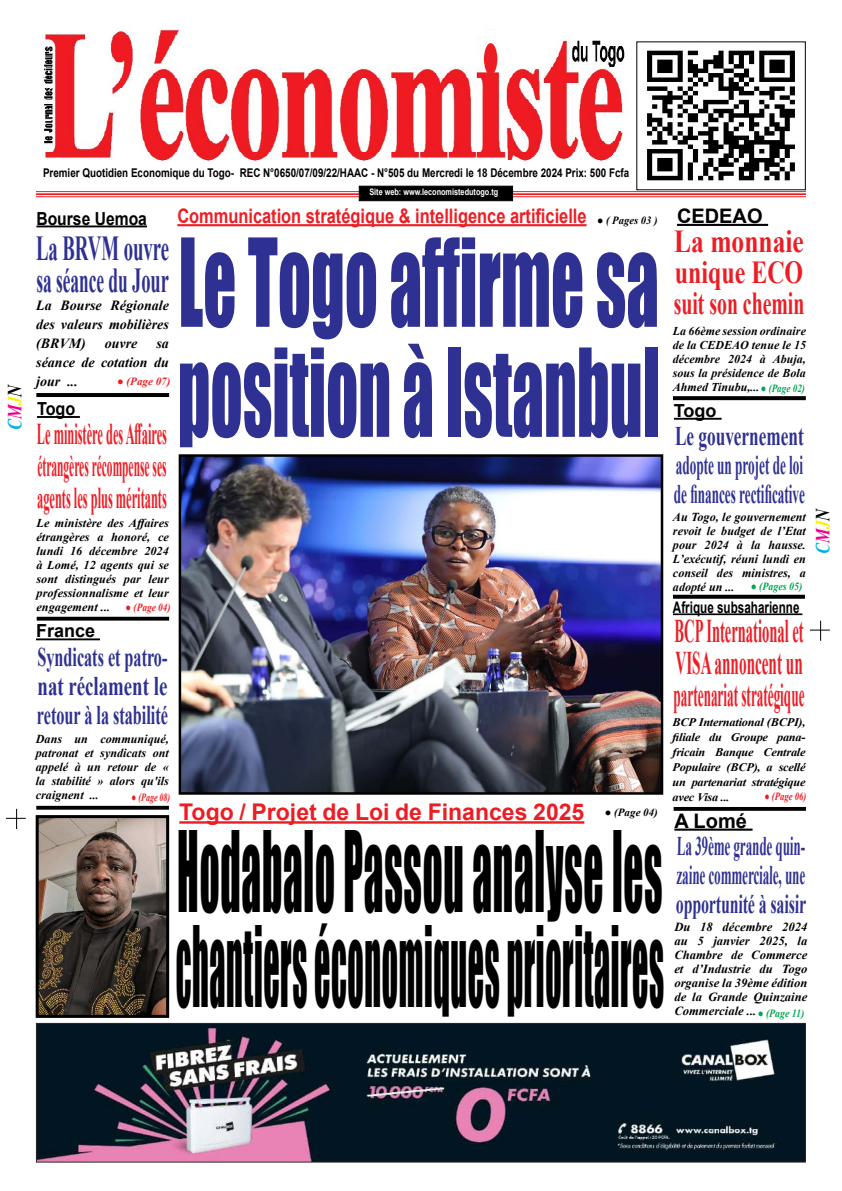
<style>
.page{position:relative;width:842px;height:1191px;background:#fff}
.page>*{position:absolute;margin:0;border:0;box-sizing:border-box;transform-origin:0 0}
.t1{font:113px/110px "Impact";color:#2e3092;scale:.58 1}
.t2{font:102.9px/95px "Impact";letter-spacing:.02em;color:#000;scale:.38 1}
.t3{font:700 35px/32px "Times New Roman";color:#2e3092;scale:.54 1}
.t4{font:700 33px/32px "Times New Roman";color:#ed1d24;text-align:justify;scale:.44 1}
.t5{font:700 31.9px/31px "Times New Roman";color:#ed1d24;text-align:justify;scale:.8 1}
.t6{font:700 30.2px/32px "Times New Roman";color:#ed1d24;text-align:justify;scale:.41 1}
.t7{font:700 26.9px/29px "Times New Roman";color:#2e3092;text-align:justify;scale:.64 1}
.t8{font:700 26.9px/29px "Times New Roman";color:#2e3092;text-align:justify;scale:.48 1}
.t9{font:700 26.9px/29px "Times New Roman";color:#2e3092;text-align:justify;scale:.6 1}
.t10{font:700 23px "Arial";color:#ed1d24}
.t11{font:700 20px "Arial";color:#ed1d24;scale:.82 1}
.t12{font:700 20px "Arial";color:#000}
.t13{font:italic 700 20px "Times New Roman";color:#00aeef;scale:.8 1}
.t14{font:700 18px "Arial";color:#000;scale:.87 1}
.t15{font:700 18px "Arial";color:#000}
.t16{font:700 18px "Arial";color:#000;scale:.9 1}
.t17{font:700 16px "Arial";color:#000;scale:.73 1}
.t18{font:italic 700 14px/19px "Times New Roman";color:#000;text-align:justify}
.t19{font:italic 700 12.4px/14px "Times New Roman";color:#000;text-align:justify}
.t20{font:italic 700 12.2px/14px "Times New Roman";color:#000;text-align:justify}
.t21{font:italic 700 12px/14px "Times New Roman";color:#000;text-align:justify}
.t22{font:700 12px "Arial";color:#000;scale:.82 1}
.t23{font:italic 700 11.6px/15px "Times New Roman";letter-spacing:-.02em;color:#000;text-align:justify;scale:1.06 1}
.t24{font:italic 700 11px "Times New Roman";color:#000;scale:.96 1}
.t25{font:italic 700 11px "Times New Roman";color:#00a651;scale:.9 1}
.t26{font:italic 700 11px "Times New Roman";color:#00a651;scale:.89 1}
.t27{font:italic 700 11px "Times New Roman";color:#ed1d24}
.t28{font:italic 700 11px "Times New Roman";color:#ed1d24;scale:.85 1}
.t29{font:italic 700 11px "Times New Roman";color:#00a651;scale:.83 1}
.t30{font:italic 700 11px "Times New Roman";color:#ed1d24;scale:.79 1}
.t31{font:italic 700 11px "Times New Roman";color:#ed1d24;scale:.73 1}
.t32{font:700 9px "Arial";color:#fff;scale:.81 1}
.s1{color:#ec008c}
.s2{color:#fff200}
.s3{color:#000}
.s4{font-family:"Trebuchet"}
</style>
<div class="page">
<svg style="left:810px;top:620px;width:20px;height:21px"></svg>
<svg style="left:6px;top:809px;width:20px;height:20px"></svg>
<img style="left:647px;top:50px;width:148px;height:131px">
<img style="left:43px;top:25px;width:583px;height:137px">
<div style="left:480px;top:30px;width:22px;height:37px;background:#fff"></div>
<div style="left:484px;top:43px;width:13px;height:32px;background:#ed1d24;border-radius:50%"></div>
<hr style="left:36px;top:191px;width:770px;height:1px;background:#ed1d24">
<hr style="left:36px;top:193px;width:770px;height:2px;background:#ed1d24">
<hr style="left:36px;top:196px;width:770px;height:1px;background:#ed1d24">
<div style="left:359px;top:186px;width:154px;height:15px;background:#000;border:1px solid #000"></div>
<hr style="left:37px;top:416px;width:43px;height:2px;background:#000">
<img style="left:183px;top:458px;width:476px;height:332px">
<div style="left:179px;top:454px;width:484px;height:340px;border:3px solid #000"></div>
<hr style="left:37px;top:617px;width:132px;height:3px;background:#000">
<hr style="left:36px;top:806px;width:133px;height:3px;background:#000">
<svg style="left:674px;top:807px;width:132px;height:4px"></svg>
<hr style="left:36px;top:393px;width:133px;height:4px;background:#000">
<hr style="left:36px;top:225px;width:111px;height:2px;background:#000">
<svg style="left:673px;top:595px;width:132px;height:4px"></svg>
<hr style="left:177px;top:224px;width:410px;height:2px;background:#ed1d24">
<svg style="left:673px;top:396px;width:133px;height:4px"></svg>
<hr style="left:677px;top:224px;width:91px;height:2px;background:#000">
<hr style="left:674px;top:418px;width:48px;height:2px;background:#000">
<hr style="left:673px;top:613px;width:129px;height:2px;background:#000">
<hr style="left:179px;top:821px;width:405px;height:2px;background:#ed1d24">
<hr style="left:674px;top:828px;width:78px;height:2px;background:#000">
<img style="left:40px;top:819px;width:125px;height:195px">
<div style="left:36px;top:815px;width:133px;height:203px;border:3px solid #000"></div>
<hr style="left:36px;top:638px;width:64px;height:2px;background:#000">
<img style="left:38px;top:1025px;width:766px;height:135px">
<div style="left:36px;top:1023px;width:770px;height:139px;border:1px solid #2d2827"></div>
<h3 class="t13" style="left:1px;top:429px;width:59px;rotate:-90deg">C<span class="s1">M</span><span class="s2">J</span><span class="s3">N</span></h3>
<p class="t22" style="left:43px;top:164px;width:716px">Premier Quotidien Economique du Togo- REC N°0650/07/09/22/HAAC - N°505 du Mercredi le 18 Décembre 2024 Prix: 500 Fcfa</p>
<p class="t32" style="left:369px;top:185px;width:161px">Site web: www.leconomistedutogo.tg</p>
<h3 class="t12" style="left:677px;top:202px;width:87px">CEDEAO</h3>
<h3 class="t5" style="left:674px;top:225px;width:165px">La monnaie unique ECO suit son chemin</h3>
<h3 class="t11" style="left:177px;top:202px;width:501px">Communication stratégique &amp; intelligence artificielle</h3>
<h1 class="t1" style="left:178px;top:224px;width:833px">Le Togo affirme sa position à Istanbul</h1>
<h3 class="t14" style="left:36px;top:205px;width:129px">Bourse Uemoa</h3>
<p class="t24" style="left:597px;top:213px;width:65px"><span class="s4">●</span> ( Pages 03 )</p>
<h3 class="t3" style="left:36px;top:231px;width:248px">La BRVM ouvre sa séance du Jour</h3>
<p class="t18" style="left:36px;top:296px;width:134px">La Bourse Régionale des valeurs mobilières (BRVM)</p>
<p class="t21" style="left:673px;top:323px;width:135px">La 66ème session ordinaire de la CEDEAO tenue le 15 décembre 2024 à Abuja, sous la présidence de Bola Ahmed Tinubu,...</p>
<p class="t18" style="left:36px;top:334px;width:134px;text-indent:120px">sa séance de cotation du jour ...</p>
<p class="t18" style="left:105px;top:334px;width:34px">ouvre</p>
<p class="t27" style="left:117px;top:374px;width:55px"><span class="s4">●</span> (Page 07)</p>
<p class="t29" style="left:761px;top:381px;width:55px"><span class="s4">●</span> (Page 02)</p>
<h3 class="t16" style="left:37px;top:396px;width:44px">Togo</h3>
<h3 class="t15" style="left:674px;top:398px;width:44px">Togo</h3>
<h3 class="t6" style="left:37px;top:417px;width:319px">Le ministère des Affaires étrangères récompense ses agents les plus méritants</h3>
<h3 class="t7" style="left:674px;top:420px;width:206px">Le gouvernement adopte un projet de loi de finances rectificative</h3>
<p class="t20" style="left:673px;top:509px;width:135px">Au Togo, le gouvernement revoit le budget de l’Etat pour 2024 à la hausse.<br>L’exécutif, réuni lundi en conseil des ministres, a adopté un ...</p>
<p class="t21" style="left:37px;top:515px;width:134px">Le ministère des Affaires étrangères a honoré, ce lundi 16 décembre 2024 à Lomé, 12 agents qui se sont distingués par leur professionnalisme et leur engagement ...</p>
<p class="t25" style="left:751px;top:578px;width:59px"><span class="s4">●</span> (Pages 05)</p>
<h3 class="t17" style="left:673px;top:595px;width:175px">Afrique subsaharienne</h3>
<h3 class="t4" style="left:674px;top:614px;width:299px">BCP International et VISA annoncent un partenariat stratégique</h3>
<p class="t28" style="left:126px;top:600px;width:54px"><span class="s4">●</span> (Page 04)</p>
<h3 class="t15" style="left:36px;top:618px;width:61px">France</h3>
<h3 class="t9" style="left:37px;top:642px;width:220px">Syndicats et patro&shy;nat réclament le retour à la stabilité</h3>
<p class="t23" style="left:672px;top:714px;width:127px">BCP International (BCPI), filiale du Groupe pana&shy;fricain Banque Centrale Populaire (BCP), a scellé un partenariat stratégique avec Visa ...</p>
<p class="t20" style="left:36px;top:732px;width:135px">Dans un communiqué, patronat et syndicats ont appelé à un retour de « la stabilité » alors qu'ils craignent ...</p>
<p class="t30" style="left:764px;top:789px;width:55px"><span class="s4">●</span> (Page 06)</p>
<p class="t31" style="left:132px;top:789px;width:54px"><span class="s4">●</span> (Page 08)</p>
<h3 class="t10" style="left:179px;top:795px;width:480px">Togo / Projet de Loi de Finances 2025 <sup>●</sup> <sup>(Page</sup> <sup>04)</sup></h3>
<h3 class="t12" style="left:674px;top:806px;width:74px">A Lomé</h3>
<h2 class="t2" style="left:176px;top:821px;width:1286px">Hodabalo Passou analyse les chantiers économiques prioritaires</h2>
<h3 class="t8" style="left:676px;top:831px;width:274px">La 39ème grande quin&shy;zaine commerciale, une opportunité à saisir</h3>
<p class="t19" style="left:674px;top:919px;width:135px">Du 18 décembre 2024 au 5 janvier 2025, la Chambre de Commerce et d’Industrie du Togo organise la 39ème édition de la Grande Quinzaine Commerciale ...</p>
<p class="t26" style="left:758px;top:1005px;width:54px"><span class="s4">●</span> (Page 11)</p>
<h3 class="t13" style="left:809px;top:554px;width:59px;rotate:-90deg">C<span class="s1">M</span><span class="s2">J</span><span class="s3">N</span></h3>
</div>
